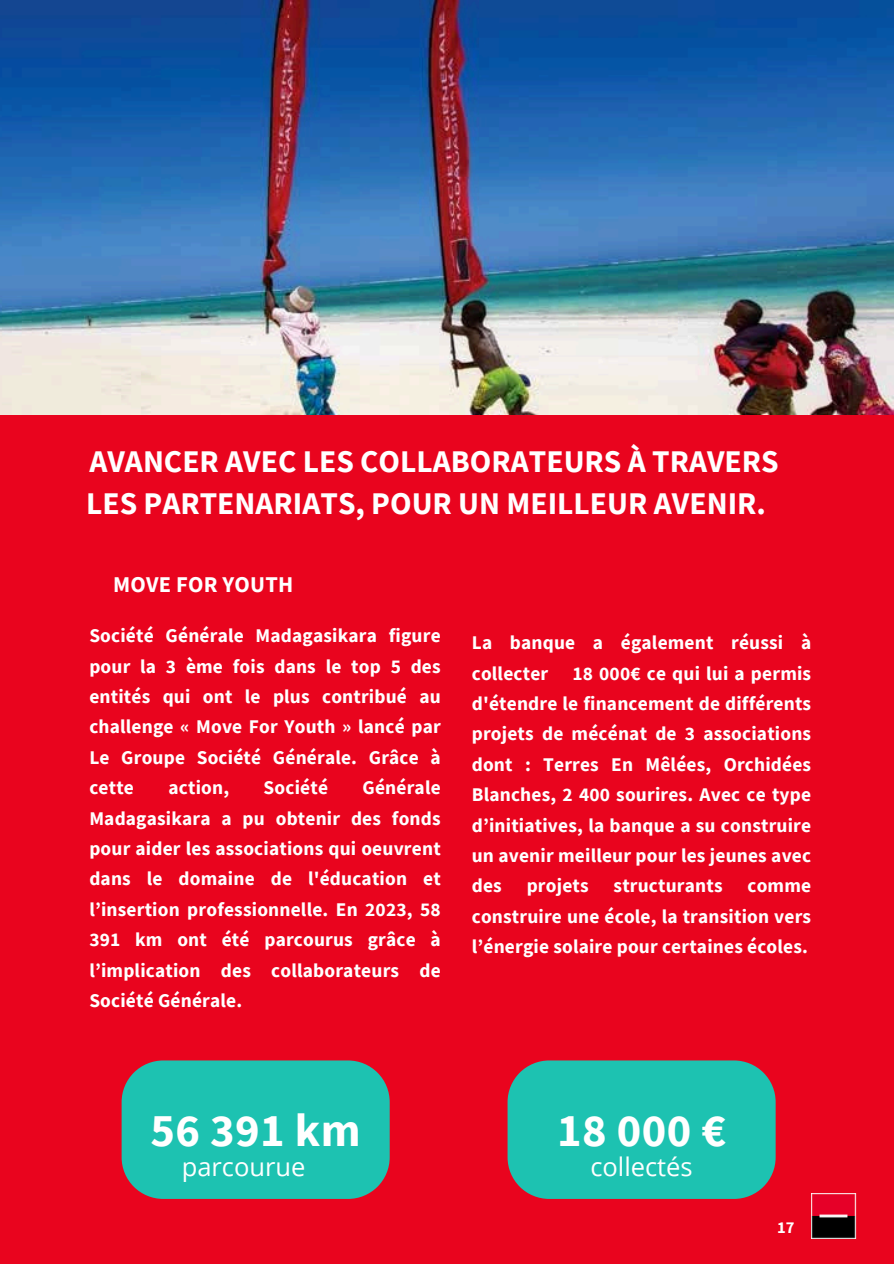
<style>
.page{position:relative;width:894px;height:1264px;background:#fff}
.page>*{position:absolute;margin:0;border:0;box-sizing:border-box;transform-origin:0 0}
.t1{font:700 46.5px "Source Sans Pro";letter-spacing:.01em;color:#fff}
.t2{font:700 31.5px "Source Sans Pro";color:#fff}
.t3{font:25.5px "Open Sans";color:#fff}
.t4{font:700 22.5px "Source Sans Pro";letter-spacing:.01em;color:#fff}
.t5{font:700 19.35px/30.3px "Source Sans Pro";letter-spacing:.01em;color:#fff;text-align:justify}
.t6{font:700 16.5px "Source Sans Pro";color:#fff}
</style>
<div class="page">
<div style="left:0;top:0;width:893px;height:1263px;background:#e9041e"></div>
<img style="left:0;top:0;width:892px;height:415px">
<img style="left:811px;top:1193px;width:46px;height:45px">
<div style="left:122px;top:1060px;width:267px;height:138px;background:#1dc2b1"></div>
<div style="left:507px;top:1060px;width:268px;height:138px;background:#1dc2b1"></div>
<h4 class="t2" style="left:89px;top:441px;width:690px">AVANCER AVEC LES COLLABORATEURS À TRAVERS</h4>
<p class="t2" style="left:86px;top:483px;width:681px">LES PARTENARIATS, POUR UN MEILLEUR AVENIR.</p>
<h1 class="t4" style="left:113px;top:570px;width:181px">MOVE FOR YOUTH</h1>
<h3 class="t5" style="left:89px;top:620px;width:353px">Société Générale Madagasikara figure pour la 3 ème fois dans le top 5 des entités qui ont le plus contribué au challenge « Move For Youth » lancé par Le Groupe Société Générale. Grâce à cette</h3>
<h3 class="t5" style="left:89px;top:772px;width:353px;text-indent:273px">Générale Madagasikara a pu obtenir des fonds pour aider les associations qui oeuvrent dans le domaine de l'éducation et l’insertion professionnelle. En 2023, 58<br>391 km ont été parcourus grâce à l’implication des collaborateurs de Société Générale.</h3>
<h3 class="t5" style="left:168px;top:772px;width:62px">action,</h3>
<h3 class="t5" style="left:263px;top:772px;width:66px">Société</h3>
<h1 class="t5" style="left:471px;top:627px;width:341px">La banque a également réussi à collecter 18 000€ ce qui lui a permis d'étendre le financement de différents projets de mécénat de 3 associations dont : Terres En Mêlées, Orchidées Blanches, 2 400 sourires. Avec ce type d’initiatives, la banque a su construire un avenir meilleur pour les jeunes avec des</h1>
<h1 class="t5" style="left:526px;top:870px;width:63px">projets</h1>
<h1 class="t5" style="left:613px;top:870px;width:110px">structurants</h1>
<h1 class="t5" style="left:471px;top:870px;width:341px;text-indent:275px">comme construire une école, la transition vers l’énergie solaire pour certaines écoles.</h1>
<h2 class="t1" style="left:150px;top:1100px;width:212px">56 391 km</h2>
<h3 class="t1" style="left:557px;top:1100px;width:170px">18 000 €</h3>
<p class="t3" style="left:182px;top:1149px;width:125px">parcourue</p>
<p class="t3" style="left:590px;top:1149px;width:104px">collectés</p>
<p class="t6" style="left:776px;top:1216px;width:19px">17</p>
</div>
